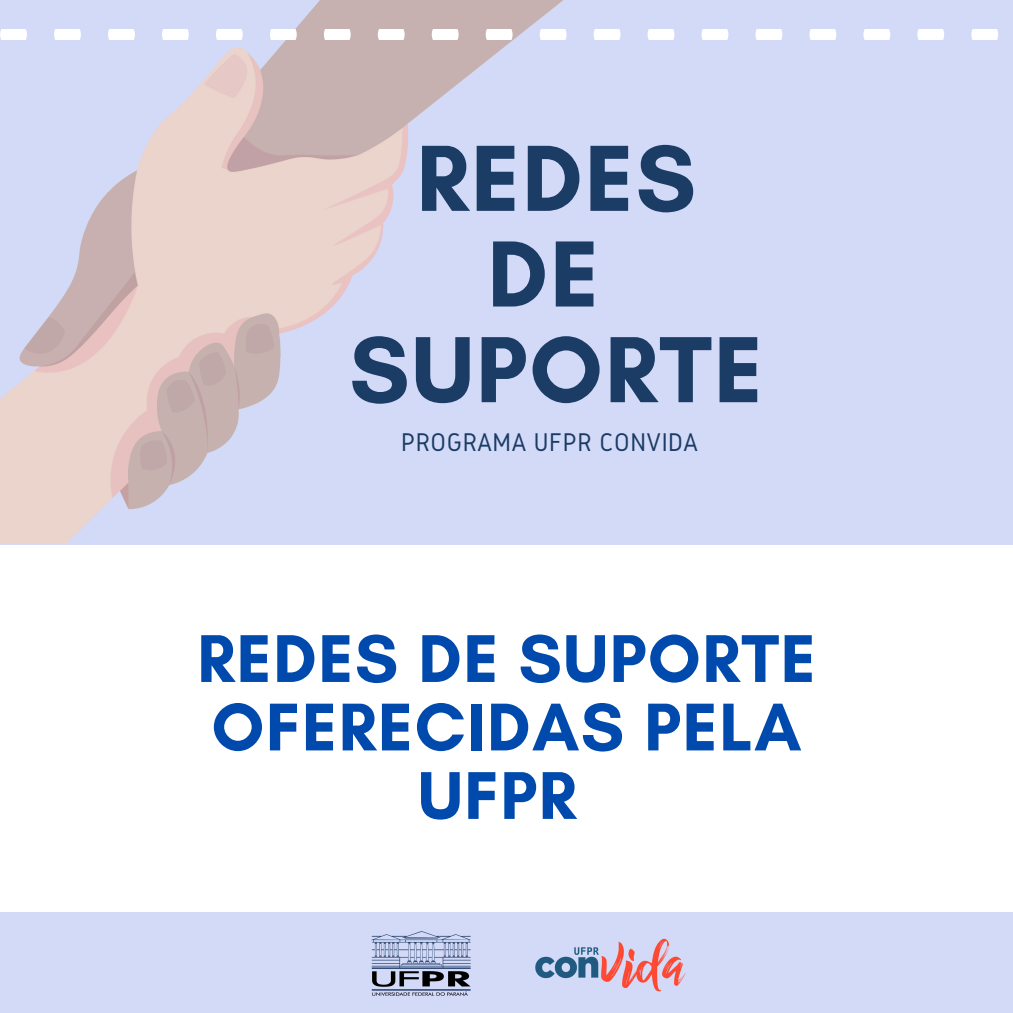
<style>
.page{position:relative;width:1013px;height:1013px;background:#fff}
.page>*{position:absolute;margin:0;border:0;box-sizing:border-box;transform-origin:0 0}
.t1{font:700 95.62px/95.6px "Glacial Indifference";letter-spacing:.02em;color:#1b3c65;text-align:center}
.t2{font:700 68.75px/68.5px "Glacial Indifference";letter-spacing:.02em;color:#004aad;text-align:center}
.t3{font:26.62px "Gidole";letter-spacing:.02em;color:#1b3c65}
</style>
<div class="page">
<div style="left:0;top:0;width:1012px;height:545px;background:#d3daf8"></div>
<img style="left:0;top:0;width:621px;height:542px">
<svg style="left:270px;top:29px;width:27px;height:11px"></svg>
<svg style="left:324px;top:29px;width:27px;height:11px"></svg>
<svg style="left:216px;top:29px;width:27px;height:11px"></svg>
<svg style="left:432px;top:29px;width:26px;height:11px"></svg>
<svg style="left:0;top:29px;width:27px;height:11px"></svg>
<svg style="left:485px;top:29px;width:27px;height:11px"></svg>
<svg style="left:54px;top:29px;width:27px;height:11px"></svg>
<svg style="left:108px;top:29px;width:27px;height:11px"></svg>
<svg style="left:162px;top:29px;width:27px;height:11px"></svg>
<svg style="left:378px;top:29px;width:26px;height:11px"></svg>
<svg style="left:809px;top:29px;width:27px;height:11px"></svg>
<svg style="left:863px;top:29px;width:27px;height:11px"></svg>
<svg style="left:917px;top:29px;width:27px;height:11px"></svg>
<svg style="left:971px;top:29px;width:27px;height:11px"></svg>
<svg style="left:755px;top:29px;width:27px;height:11px"></svg>
<svg style="left:593px;top:29px;width:27px;height:11px"></svg>
<svg style="left:647px;top:29px;width:27px;height:11px"></svg>
<svg style="left:539px;top:29px;width:27px;height:11px"></svg>
<svg style="left:701px;top:29px;width:27px;height:11px"></svg>
<div style="left:0;top:911px;width:1012px;height:101px;background:#d3daf8"></div>
<img style="left:372px;top:931px;width:98px;height:64px">
<img style="left:535px;top:938px;width:151px;height:53px">
<h1 class="t1" style="left:349px;top:129px;width:415px">REDES<br>DE<br>SUPORTE</h1>
<p class="t3" style="left:401px;top:428px;width:298px">PROGRAMA UFPR CONVIDA</p>
<p class="t2" style="left:197px;top:623px;width:620px">REDES DE SUPORTE<br>OFERECIDAS PELA<br>UFPR</p>
</div>
